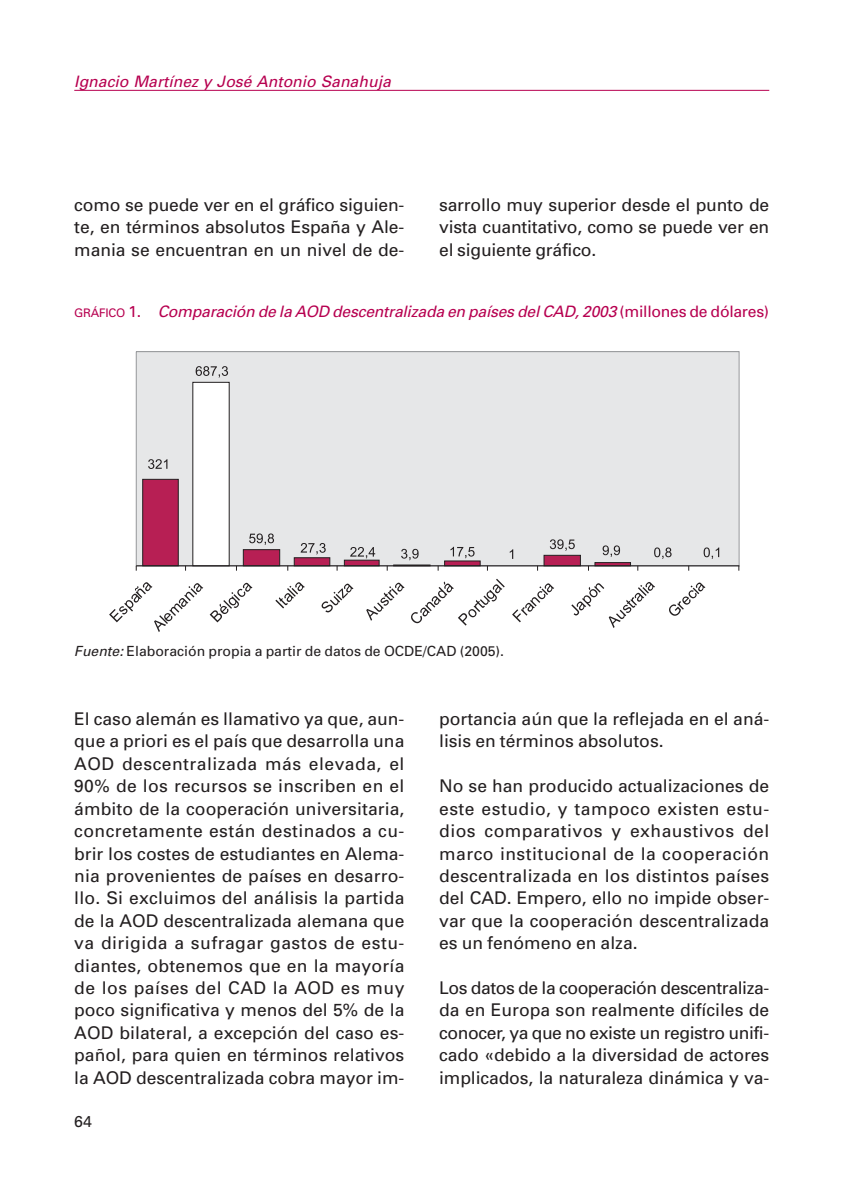
<style>
.page{position:relative;width:842px;height:1192px;background:#fff}
.page>*{position:absolute;margin:0;border:0;box-sizing:border-box;transform-origin:0 0}
.t1{font:17.5px/22.4px "Univers";color:#231f20;text-align:justify}
.t2{font:italic 15.75px "Univers";letter-spacing:-.015em;color:#b70050}
.t3{font:15.75px "Univers";color:#231f20}
.t4{font:14px "Univers";color:#231f20}
.s1{font-style:normal;font-size:11.9px}
.s2{font-style:normal}
.s3{font-style:italic}
</style>
<div class="page">
<hr style="left:74px;top:90px;width:695px;height:1px;background:#b70050">
<div style="left:136px;top:351px;width:603px;height:214px;background:#e6e7e8"></div>
<div style="left:142px;top:479px;width:37px;height:87px;background:#b71f54;border:1px solid #231f20"></div>
<div style="left:192px;top:382px;width:37px;height:184px;background:#fff"></div>
<div style="left:243px;top:549px;width:37px;height:17px;background:#b71f54;border:1px solid #231f20"></div>
<div style="left:294px;top:557px;width:36px;height:9px;background:#b71f54;border:1px solid #231f20"></div>
<div style="left:344px;top:559px;width:35px;height:7px;background:#b71f54;border:1px solid #231f20"></div>
<hr style="left:393px;top:564px;width:37px;height:2px;background:#b71f54">
<svg style="left:444px;top:560px;width:36px;height:5px"></svg>
<div style="left:543px;top:554px;width:37px;height:12px;background:#b71f54;border:1px solid #231f20"></div>
<svg style="left:594px;top:562px;width:36px;height:3px"></svg>
<hr style="left:136px;top:565px;width:603px;height:1px;background:#231f20">
<svg style="left:148px;top:459px;width:19px;height:10px"></svg>
<svg style="left:196px;top:366px;width:32px;height:11px"></svg>
<svg style="left:249px;top:533px;width:25px;height:12px"></svg>
<svg style="left:300px;top:543px;width:25px;height:11px"></svg>
<svg style="left:350px;top:547px;width:25px;height:11px"></svg>
<svg style="left:401px;top:548px;width:17px;height:12px"></svg>
<svg style="left:450px;top:546px;width:24px;height:12px"></svg>
<svg style="left:509px;top:549px;width:4px;height:9px"></svg>
<svg style="left:549px;top:539px;width:25px;height:11px"></svg>
<svg style="left:602px;top:545px;width:18px;height:12px"></svg>
<svg style="left:654px;top:547px;width:17px;height:12px"></svg>
<svg style="left:703px;top:547px;width:16px;height:12px"></svg>
<svg style="left:109px;top:582px;width:94px;height:50px"></svg>
<svg style="left:210px;top:582px;width:42px;height:40px"></svg>
<svg style="left:275px;top:582px;width:30px;height:26px"></svg>
<svg style="left:321px;top:583px;width:32px;height:29px"></svg>
<svg style="left:366px;top:582px;width:38px;height:38px"></svg>
<svg style="left:411px;top:579px;width:93px;height:46px"></svg>
<svg style="left:512px;top:583px;width:42px;height:39px"></svg>
<svg style="left:571px;top:582px;width:84px;height:46px"></svg>
<svg style="left:669px;top:582px;width:36px;height:33px"></svg>
<p class="t2" style="left:74px;top:75px;width:318px">Ignacio Martínez y José Antonio Sanahuja</p>
<p class="t1" style="left:74px;top:195px;width:331px">como se puede ver en el gráfico siguien&shy;te, en términos absolutos España y Ale&shy;mania se encuentran en un nivel de de-</p>
<p class="t1" style="left:439px;top:195px;width:331px">sarrollo muy superior desde el punto de vista cuantitativo, como se puede ver en el siguiente gráfico.</p>
<p class="t2" style="left:74px;top:305px;width:696px"><span class="s1">GRÁFICO</span> <span class="s2">1.</span> Comparación de la AOD descentralizada en países del CAD, 2003 <span class="s2">(millones de dólares)</span></p>
<p class="t4" style="left:74px;top:645px;width:431px"><span class="s3">Fuente:</span> Elaboración propia a partir de datos de OCDE/CAD (2005).</p>
<p class="t1" style="left:74px;top:709px;width:331px">El caso alemán es llamativo ya que, aun&shy;que a priori es el país que desarrolla una AOD descentralizada más elevada, el 90% de los recursos se inscriben en el ámbito de la cooperación universitaria, concretamente están destinados a cu&shy;brir los costes de estudiantes en Alema&shy;nia provenientes de países en desarro&shy;llo. Si excluimos del análisis la partida de la AOD descentralizada alemana que va dirigida a sufragar gastos de estu&shy;diantes, obtenemos que en la mayoría de los países del CAD la AOD es muy poco significativa y menos del 5% de la AOD bilateral, a excepción del caso es&shy;pañol, para quien en términos relativos la AOD descentralizada cobra mayor im-</p>
<p class="t1" style="left:439px;top:709px;width:331px">portancia aún que la reflejada en el aná&shy;lisis en términos absolutos.</p>
<p class="t1" style="left:439px;top:776px;width:331px">No se han producido actualizaciones de este estudio, y tampoco existen estu&shy;dios comparativos y exhaustivos del marco institucional de la cooperación descentralizada en los distintos países del CAD. Empero, ello no impide obser&shy;var que la cooperación descentralizada es un fenómeno en alza.</p>
<p class="t1" style="left:439px;top:977px;width:331px">Los datos de la cooperación descentraliza&shy;da en Europa son realmente difíciles de conocer, ya que no existe un registro unifi&shy;cado «debido a la diversidad de actores implicados, la naturaleza dinámica y va-</p>
<p class="t3" style="left:74px;top:1115px;width:19px">64</p>
</div>
